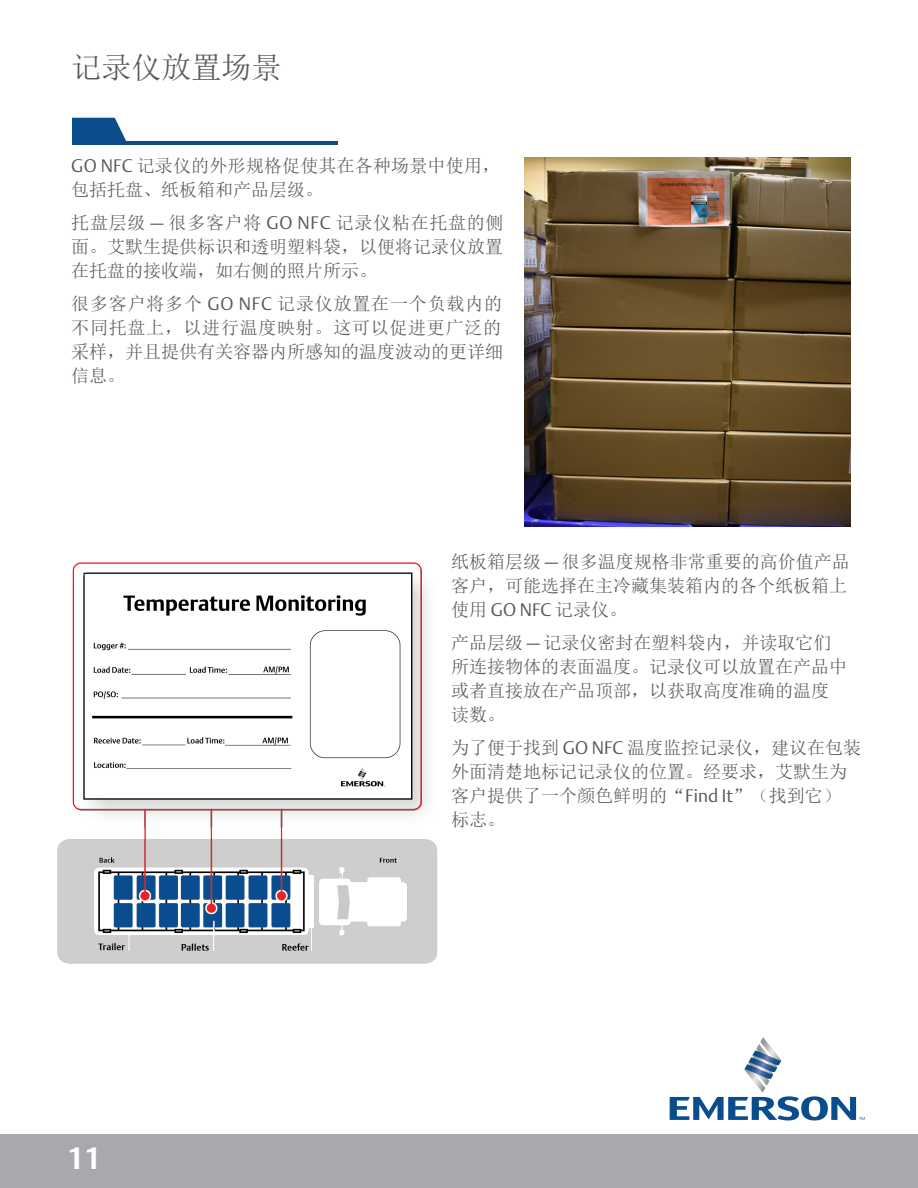
<style>
.page{position:relative;width:918px;height:1188px;background:#fff}
.page>*{position:absolute;margin:0;border:0;box-sizing:border-box;transform-origin:0 0}
.t1{font:30px "Sim Sun";color:#57585a}
.t2{font:700 30px "DTL Argo T";color:#fff}
.t3{font:18px/24px "Sim Sun";color:#57585a}
.s1{font-family:"DTL Argo T";font-weight:300}
.s2{font-family:"DTL Argo T"}
</style>
<div class="page">
<svg style="left:670px;top:1037px;width:195px;height:84px"></svg>
<div style="left:0;top:1134px;width:918px;height:54px;background:#a8a9ad"></div>
<img style="left:525px;top:158px;width:325px;height:369px">
<img style="left:57px;top:562px;width:381px;height:401px">
<svg style="left:72px;top:118px;width:54px;height:23px"></svg>
<hr style="left:71px;top:141px;width:267px;height:4px;background:#0b4c8c">
<div style="left:689px;top:191px;width:21px;height:35px;background:#231f20;opacity:.5"></div>
<p class="t1" style="left:71px;top:52px;width:212px">记录仪放置场景</p>
<p class="t3" style="left:71px;top:154px;width:430px"><span class="s1">GO NFC</span> 记录仪的外形规格促使其在各种场景中使用，包括托盘、纸板箱和产品层级。</p>
<p class="t3" style="left:71px;top:211px;width:434px;text-align:justify">托盘层级 <span class="s1">—</span> 很多客户将 <span class="s1">GO NFC</span> 记录仪粘在托盘的侧面。艾默生提供标识和透明塑料袋，以便将记录仪放置在托盘的接收端，如右侧的照片所示。</p>
<p class="t3" style="left:71px;top:292px;width:433px;text-align:justify">很多客户将多个 <span class="s1">GO NFC</span> 记录仪放置在一个负载内的不同托盘上，以进行温度映射。这可以促进更广泛的采样，并且提供有关容器内所感知的温度波动的更详细信息。</p>
<h1 class="t2" style="left:68px;top:1140px;width:36px">11</h1>
<p class="t3" style="left:451px;top:550px;width:400px">纸板箱层级 <span class="s2">—</span> 很多温度规格非常重要的高价值产品客户，可能选择在主冷藏集装箱内的各个纸板箱上使用 <span class="s1">GO NFC</span> 记录仪。</p>
<p class="t3" style="left:451px;top:631px;width:397px">产品层级 <span class="s1">—</span> 记录仪密封在塑料袋内，并读取它们所连接物体的表面温度。记录仪可以放置在产品中或者直接放在产品顶部，以获取高度准确的温度读数。</p>
<p class="t3" style="left:451px;top:736px;width:411px">为了便于找到 <span class="s1">GO NFC</span> 温度监控记录仪，建议在包装外面清楚地标记记录仪的位置。经要求，艾默生为客户提供了一个颜色鲜明的“<span class="s1">Find It</span>”（找到它）标志。</p>
</div>
